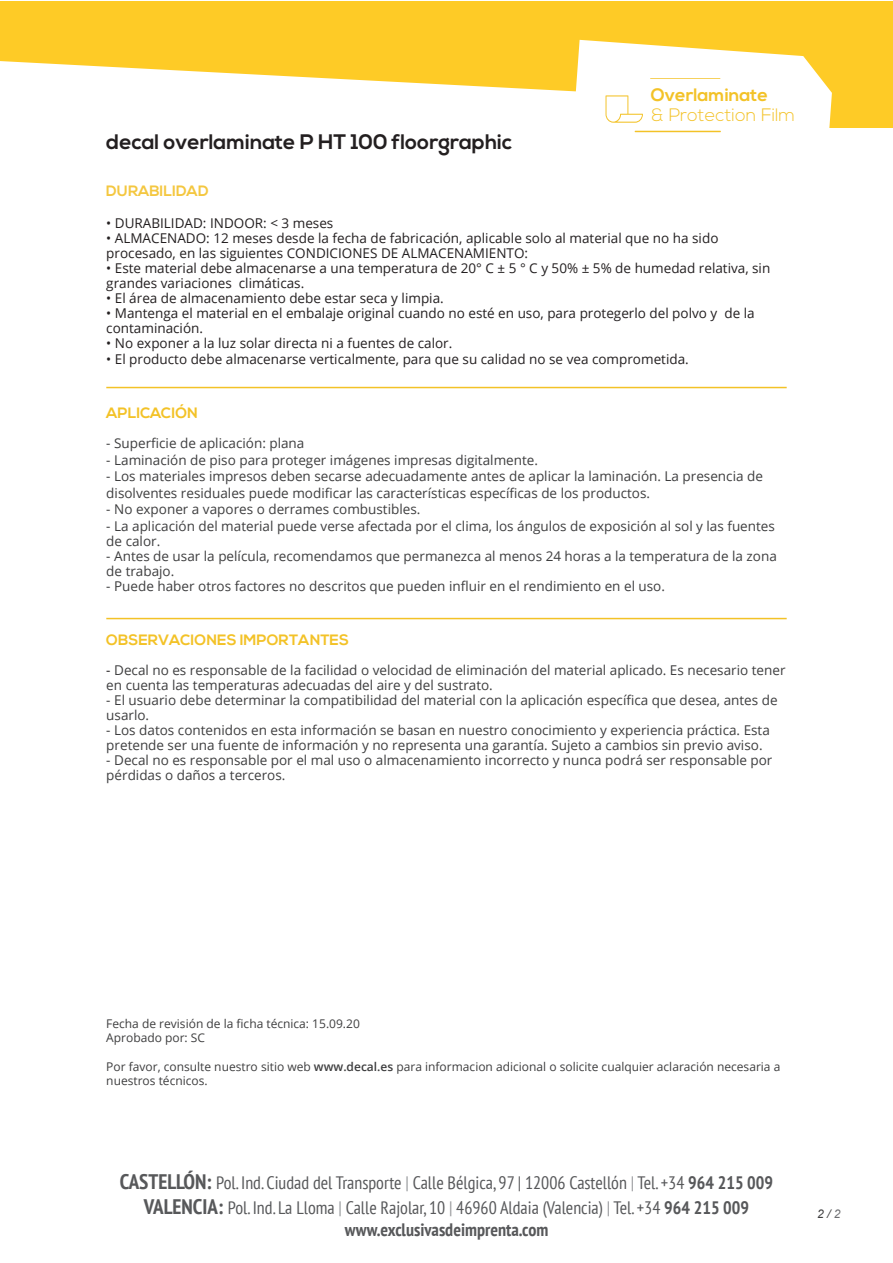
<style>
.page{position:relative;width:893px;height:1263px;background:#fff}
.page>*{position:absolute;margin:0;border:0;box-sizing:border-box;transform-origin:0 0}
.t1{font:700 21px "Nexa";color:#231f20}
.t2{font:condensed 18px/25.2px "PT Sans";color:#57585a;text-align:center}
.t3{font:700 condensed 18px "PT Sans";color:#57585a}
.t4{font:300 18px "Nexa";color:#f3c227}
.t5{font:700 18px "Nexa";color:#f3c227}
.t6{font:700 15px "Nexa";color:#f3c227}
.t7{font:700 15px "Nexa";color:#f4c740}
.t8{font:13.5px/15px "Open Sans";color:#3e3e3f}
.t9{font:13.5px/15px "Open Sans";color:#231f20}
.t10{font:12px/14.4px "Open Sans";color:#3e3e3f}
.t11{font:italic 12px "Arial";color:#3e3e3f}
.s1{color:#231f20}
.s2{font-weight:600}
.s3{font-weight:700;font-size:21px}
.s4{color:#939598}
.s5{font-weight:700}
.s6{color:#6c6d70}
</style>
<div class="page">
<div style="left:0;top:1px;width:893px;height:127px;background:#fecb26"></div>
<svg style="left:0;top:61px;width:559px;height:67px;fill:#fff"></svg>
<svg style="left:559px;top:40px;width:273px;height:93px;fill:#fff"></svg>
<hr style="left:635px;top:131px;width:86px;height:1px;background:#f3c227">
<svg style="left:650px;top:78px;width:70px;height:1px"></svg>
<svg style="left:605px;top:95px;width:38px;height:28px"></svg>
<hr style="left:106px;top:387px;width:681px;height:1px;background:#f3c227">
<hr style="left:106px;top:618px;width:681px;height:1px;background:#f3c227">
<h1 class="t1" style="left:106px;top:130px;width:407px">decal overlaminate P HT 100 floorgraphic</h1>
<h2 class="t5" style="left:651px;top:84px;width:119px">Overlaminate</h2>
<h2 class="t4" style="left:651px;top:104px;width:146px">&amp; Protection Film</h2>
<p class="t7" style="left:106px;top:182px;width:104px">DURABILIDAD</p>
<p class="t9" style="left:106px;top:215px;width:229px">• DURABILIDAD: INDOOR: &lt; 3 meses</p>
<p class="t9" style="left:106px;top:230px;width:614px">• ALMACENADO: 12 meses desde la fecha de fabricación, aplicable solo al material que no ha sido procesado, en las siguientes CONDICIONES DE ALMACENAMIENTO:</p>
<p class="t9" style="left:106px;top:260px;width:665px">• Este material debe almacenarse a una temperatura de 20° C ± 5 ° C y 50% ± 5% de humedad relativa, sin grandes variaciones climáticas.</p>
<p class="t9" style="left:106px;top:290px;width:339px">• El área de almacenamiento debe estar seca y limpia.</p>
<p class="t9" style="left:106px;top:305px;width:650px">• Mantenga el material en el embalaje original cuando no esté en uso, para protegerlo del polvo y de la contaminación.</p>
<p class="t9" style="left:106px;top:335px;width:348px">• No exponer a la luz solar directa ni a fuentes de calor.</p>
<p class="t9" style="left:106px;top:351px;width:584px">• El producto debe almacenarse verticalmente, para que su calidad no se vea comprometida.</p>
<p class="t6" style="left:106px;top:404px;width:93px">APLICACIÓN</p>
<p class="t8" style="left:106px;top:435px;width:200px">- Superficie de aplicación: plana</p>
<p class="t8" style="left:106px;top:452px;width:433px">- Laminación de piso para proteger imágenes impresas digitalmente.</p>
<p class="t8" style="left:106px;top:468px;width:658px;line-height:16.5px">- Los materiales impresos deben secarse adecuadamente antes de aplicar la laminación. La presencia de disolventes residuales puede modificar las características específicas de los productos.</p>
<p class="t8" style="left:106px;top:501px;width:316px">- No exponer a vapores o derrames combustibles.</p>
<p class="t8" style="left:106px;top:518px;width:670px">- La aplicación del material puede verse afectada por el clima, los ángulos de exposición al sol y las fuentes de calor.</p>
<p class="t8" style="left:106px;top:548px;width:672px">- Antes de usar la película, recomendamos que permanezca al menos 24 horas a la temperatura de la zona de trabajo.</p>
<p class="t8" style="left:106px;top:578px;width:560px">- Puede haber otros factores no descritos que pueden influir en el rendimiento en el uso.</p>
<p class="t6" style="left:106px;top:631px;width:244px">OBSERVACIONES IMPORTANTES</p>
<p class="t8" style="left:106px;top:662px;width:681px"><span class="s1">-</span> Decal no es responsable de la facilidad o velocidad de eliminación del material aplicado. Es necesario tener en cuenta las temperaturas adecuadas del aire y del sustrato.</p>
<p class="t8" style="left:106px;top:692px;width:673px">- El usuario debe determinar la compatibilidad del material con la aplicación específica que desea, antes de usarlo.</p>
<p class="t8" style="left:106px;top:722px;width:665px">- Los datos contenidos en esta información se basan en nuestro conocimiento y experiencia práctica. Esta pretende ser una fuente de información y no representa una garantía. Sujeto a cambios sin previo aviso.</p>
<p class="t8" style="left:106px;top:752px;width:668px">- Decal no es responsable por el mal uso o almacenamiento incorrecto y nunca podrá ser responsable por pérdidas o daños a terceros.</p>
<p class="t10" style="left:106px;top:1016px;width:255px">Fecha de revisión de la ficha técnica: 15.09.20<br>Aprobado por: SC</p>
<p class="t10" style="left:106px;top:1059px;width:676px">Por favor, consulte nuestro sitio web <span class="s2">www.decal.es</span> para informacion adicional o solicite cualquier aclaración necesaria a nuestros técnicos.</p>
<h2 class="t2" style="left:120px;top:1171px;width:655px"><span class="s3">CASTELLÓN:</span> Pol. Ind. Ciudad del Transporte <span class="s4">|</span> Calle Bélgica, 97 | 12006 Castellón <span class="s4">|</span> Tel. +34 <span class="s5">964 215 009<br></span><span class="s3">VALENCIA:</span> Pol. Ind. La Lloma <span class="s4">|</span> Calle Rajolar, 10 <span class="s4">|</span> 46960 Aldaia (Valencia) <span class="s4">|</span> Tel. +34 <span class="s5">964 215 009</span></h2>
<h2 class="t3" style="left:345px;top:1220px;width:205px">www.exclusivasdeimprenta.com</h2>
<p class="t11" style="left:817px;top:1206px;width:25px">2 / <span class="s6">2</span></p>
</div>
